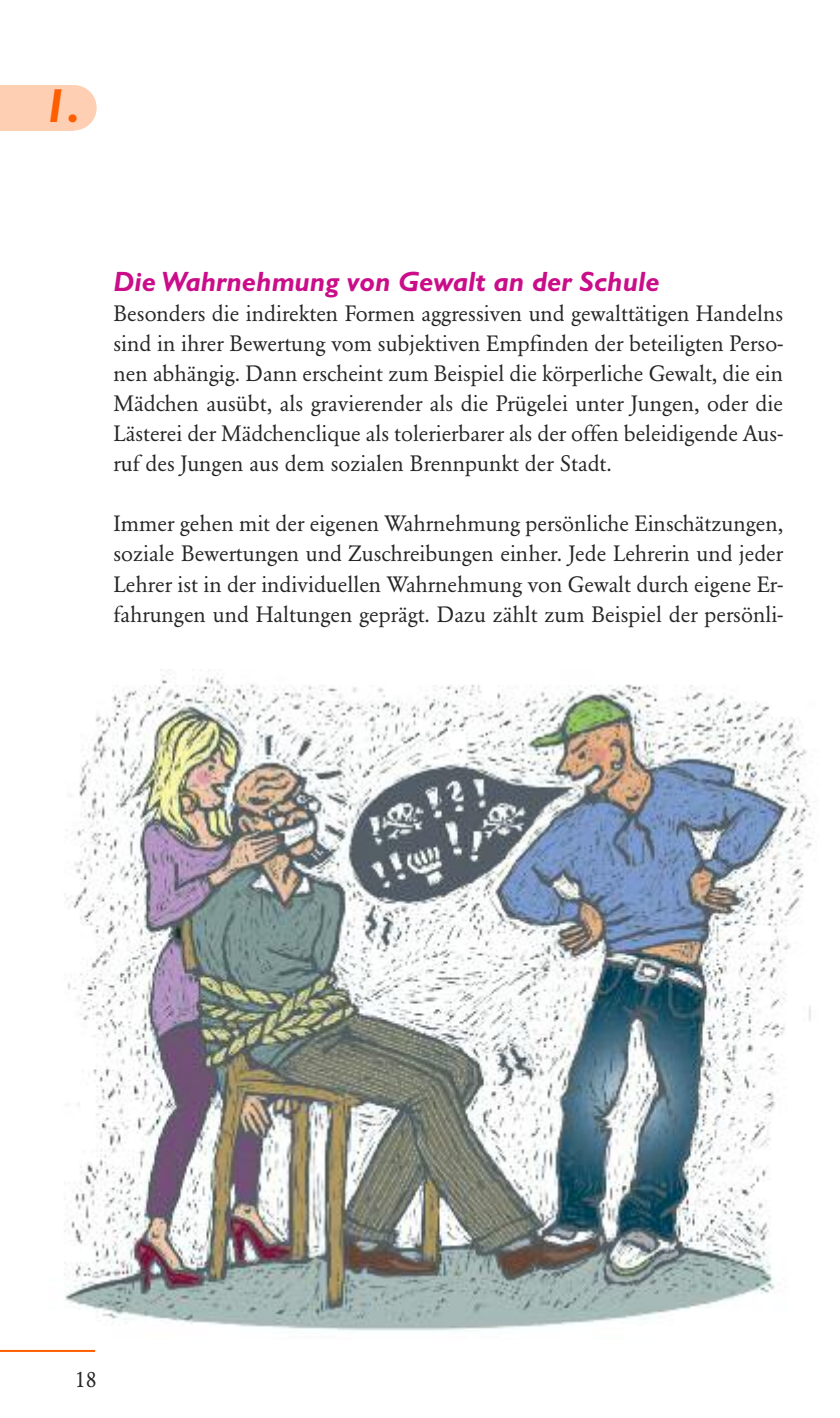
<style>
.page{position:relative;width:840px;height:1418px;background:#fff}
.page>*{position:absolute;margin:0;border:0;box-sizing:border-box;transform-origin:0 0}
.t1{font:italic 700 48px "Gill Sans";color:#ff5e00}
.t2{font:italic 700 28px "Gill Sans";color:#ca0d89}
.t3{font:22px/30px "Garamond BE";color:#272627;text-align:justify}
</style>
<div class="page">
<img style="left:64px;top:669px;width:748px;height:662px">
<hr style="left:0;top:1349px;width:95px;height:2px;background:#ff5e00">
<div style="left:0;top:85px;width:74px;height:45px;background:#ffcfb3"></div>
<div style="left:51px;top:85px;width:46px;height:45px;background:#ffcfb3;border-radius:50%"></div>
<h1 class="t1" style="left:43px;top:87px;width:39px">1.</h1>
<p class="t2" style="left:113px;top:271px;width:547px">Die Wahrnehmung von Gewalt an der Schule</p>
<p class="t3" style="left:113px;top:301px;width:671px">Besonders die indirekten Formen aggressiven und gewalttätigen Handelns sind in ihrer Bewertung vom subjektiven Empfinden der beteiligten Perso&shy;nen abhängig. Dann erscheint zum Beispiel die körperliche Gewalt, die ein Mädchen ausübt, als gravierender als die Prügelei unter Jungen, oder die Lästerei der Mädchenclique als tolerierbarer als der offen beleidigende Aus&shy;ruf des Jungen aus dem sozialen Brennpunkt der Stadt.</p>
<p class="t3" style="left:113px;top:511px;width:670px">Immer gehen mit der eigenen Wahrnehmung persönliche Einschätzungen, soziale Bewertungen und Zuschreibungen einher. Jede Lehrerin und jeder Lehrer ist in der individuellen Wahrnehmung von Gewalt durch eigene Er&shy;fahrungen und Haltungen geprägt. Dazu zählt zum Beispiel der persönli-</p>
<p class="t3" style="left:75px;top:1365px;width:23px">18</p>
</div>
